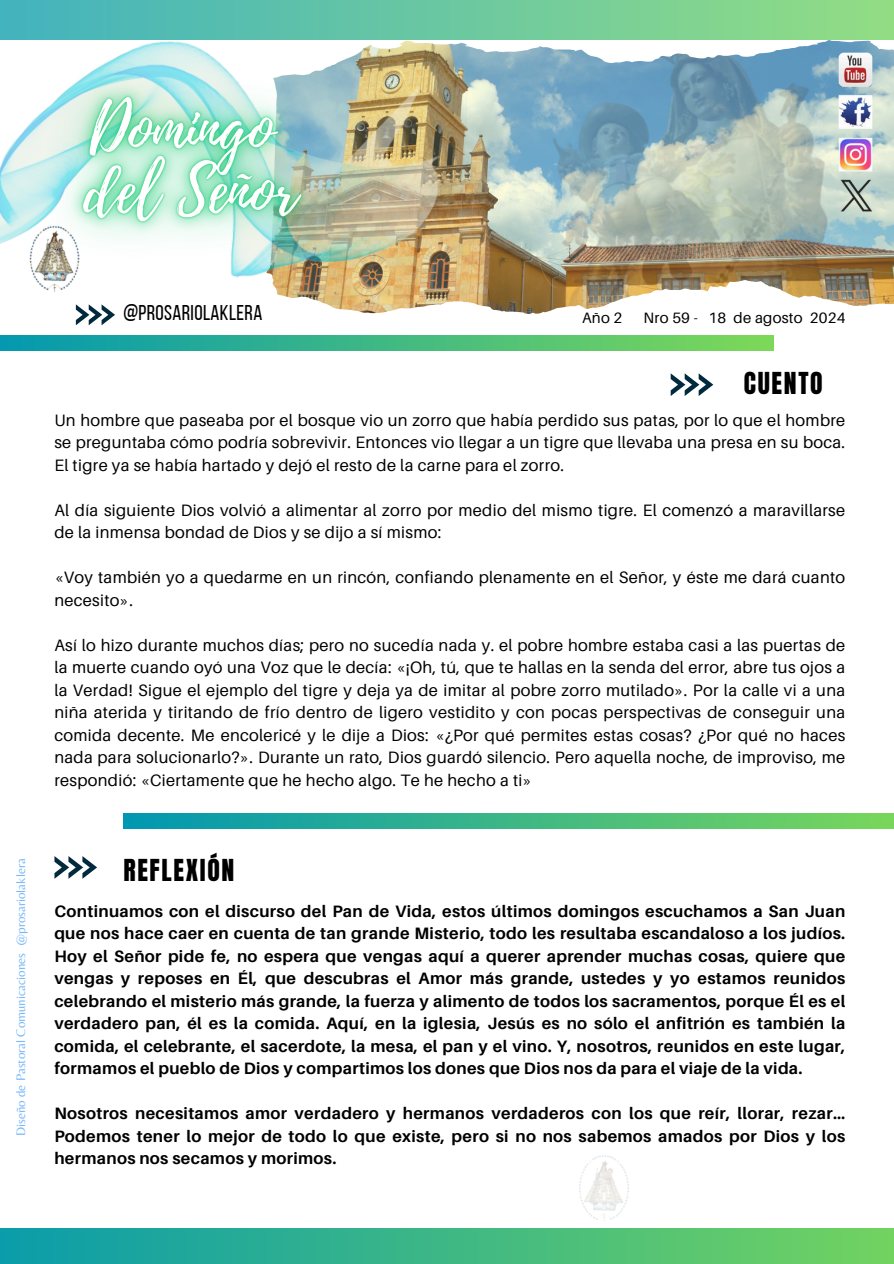
<style>
.page{position:relative;width:894px;height:1264px;background:#fff}
.page>*{position:absolute;margin:0;border:0;box-sizing:border-box;transform-origin:0 0}
.t1{font:25.8px "Anton";letter-spacing:.065em;color:#000}
.t2{font:21.3px "Bebas Neue";letter-spacing:.015em;color:#000}
.t3{font:16.5px/22.5px "Aileron";letter-spacing:.02em;color:#000;text-align:justify}
.t4{font:700 16.5px/22.5px "Aileron";letter-spacing:.02em;color:#000;text-align:justify}
.t5{font:15px "Aileron";letter-spacing:.015em;color:#000}
.t6{font:12.9px "Belleza";color:#218af5}
</style>
<div class="page">
<svg style="left:0;top:335px;width:773px;height:15px;background:#40b883"></svg>
<svg style="left:387px;top:0;width:506px;height:39px;background:#7dd193"></svg>
<div style="left:0;top:1228px;width:893px;height:35px;background:linear-gradient(to right,#0a9cab,#72d360)"></div>
<img style="left:450px;top:40px;width:443px;height:242px">
<img style="left:387px;top:16px;width:63px;height:267px">
<svg style="left:670px;top:373px;width:43px;height:23px"></svg>
<img style="left:0;top:0;width:387px;height:325px">
<img style="left:579px;top:1155px;width:50px;height:65px">
<svg style="left:54px;top:856px;width:43px;height:22px"></svg>
<svg style="left:123px;top:813px;width:770px;height:15px;background:#3cb686"></svg>
<p class="t6" style="left:13px;top:1136px;width:279px;rotate:-90deg">Diseño de Pastoral Comunicaciones @prosariolaklera</p>
<h5 class="t2" style="left:123px;top:304px;width:140px">@PROSARIOLAKLERA</h5>
<p class="t5" style="left:582px;top:308px;width:42px">Año 2</p>
<p class="t5" style="left:643px;top:308px;width:203px">Nro 59 - 18 de agosto 2024</p>
<h2 class="t1" style="left:743px;top:365px;width:80px">CUENTO</h2>
<p class="t3" style="left:54px;top:408px;width:792px">Un hombre que paseaba por el bosque vio un zorro que había perdido sus patas, por lo que el hombre se preguntaba cómo podría sobrevivir. Entonces vio llegar a un tigre que llevaba una presa en su boca.<br>El tigre ya se había hartado y dejó el resto de la carne para el zorro.</p>
<p class="t3" style="left:54px;top:498px;width:792px">Al día siguiente Dios volvió a alimentar al zorro por medio del mismo tigre. El comenzó a maravillarse de la inmensa bondad de Dios y se dijo a sí mismo:</p>
<h3 class="t3" style="left:54px;top:566px;width:792px">«Voy también yo a quedarme en un rincón, confiando plenamente en el Señor, y éste me dará cuanto necesito».</h3>
<p class="t3" style="left:54px;top:633px;width:792px">Así lo hizo durante muchos días; pero no sucedía nada y. el pobre hombre estaba casi a las puertas de la muerte cuando oyó una Voz que le decía: «¡Oh, tú, que te hallas en la senda del error, abre tus ojos a la Verdad! Sigue el ejemplo del tigre y deja ya de imitar al pobre zorro mutilado». Por la calle vi a una niña aterida y tiritando de frío dentro de ligero vestidito y con pocas perspectivas de conseguir una comida decente. Me encolericé y le dije a Dios: «¿Por qué permites estas cosas? ¿Por qué no haces nada para solucionarlo?». Durante un rato, Dios guardó silencio. Pero aquella noche, de improviso, me respondió: «Ciertamente que he hecho algo. Te he hecho a ti»</p>
<h5 class="t1" style="left:123px;top:851px;width:112px">REFLEXIÓN</h5>
<h5 class="t4" style="left:54px;top:899px;width:792px">Continuamos con el discurso del Pan de Vida, estos últimos domingos escuchamos a San Juan que nos hace caer en cuenta de tan grande Misterio, todo les resultaba escandaloso a los judíos.<br>Hoy el Señor pide fe, no espera que vengas aquí a querer aprender muchas cosas, quiere que vengas y reposes en Él, que descubras el Amor más grande, ustedes y yo estamos reunidos celebrando el misterio más grande, la fuerza y alimento de todos los sacramentos, porque Él es el verdadero pan, él es la comida. Aquí, en la iglesia, Jesús es no sólo el anfitrión es también la comida, el celebrante, el sacerdote, la mesa, el pan y el vino. Y, nosotros, reunidos en este lugar, formamos el pueblo de Dios y compartimos los dones que Dios nos da para el viaje de la vida.</h5>
<h5 class="t4" style="left:54px;top:1101px;width:792px">Nosotros necesitamos amor verdadero y hermanos verdaderos con los que reír, llorar, rezar… Podemos tener lo mejor de todo lo que existe, pero si no nos sabemos amados por Dios y los hermanos nos secamos y morimos.</h5>
</div>
